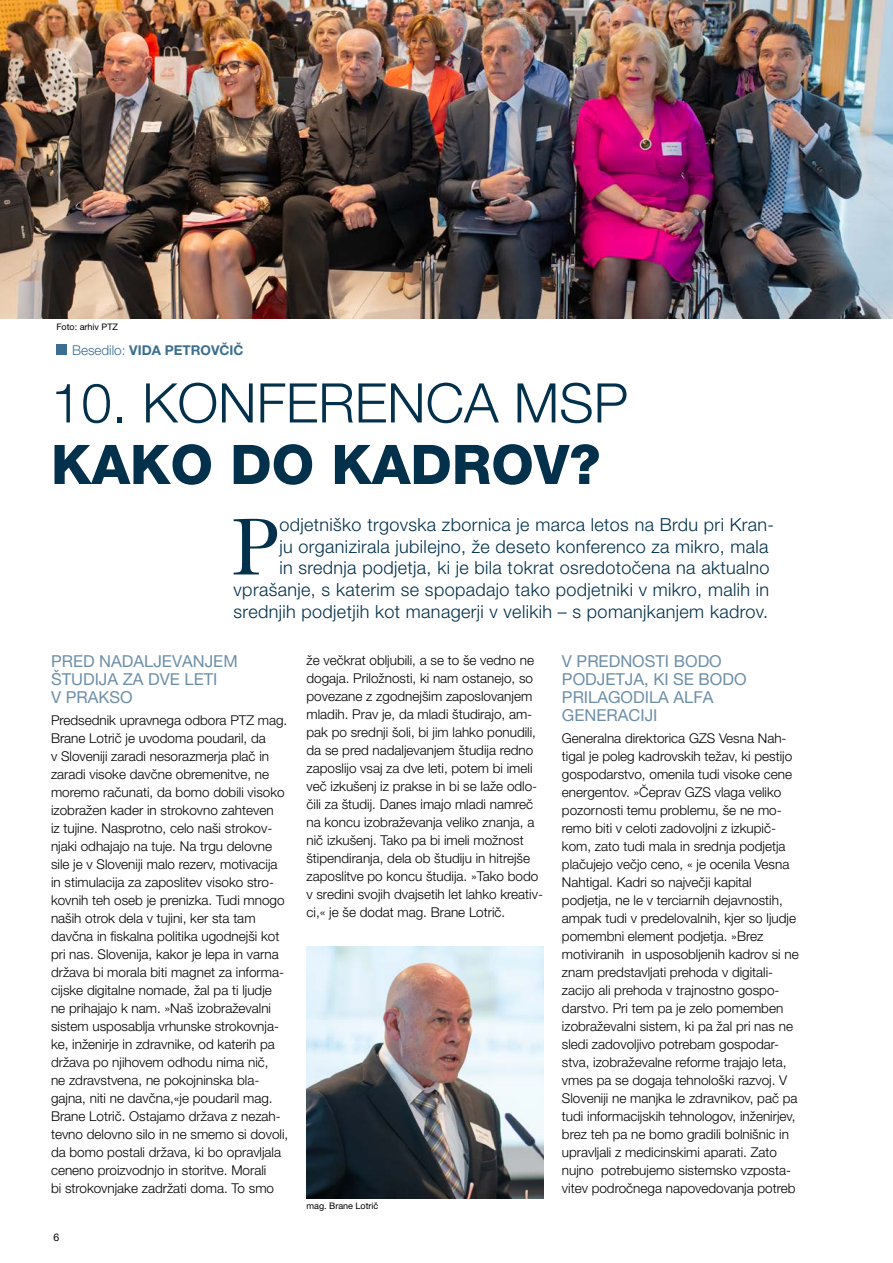
<style>
.page{position:relative;width:893px;height:1263px;background:#fff}
.page>*{position:absolute;margin:0;border:0;box-sizing:border-box;transform-origin:0 0}
.t1{font:83.25px "Baskerville";color:#03304b}
.t2{font:300 54.6px "Helvetica Neue LT Pro";color:#03304b}
.t3{font:800 54.6px "Helvetica Neue LT Pro";color:#03304b}
.t4{font:300 18px "Helvetica Neue LT Pro";letter-spacing:.02em;color:#03304b}
.t5{font:16.5px/18px "Helvetica Neue LT Pro";color:#6e8fa8}
.t6{font:300 13.5px/18px "Helvetica Neue LT Pro";color:#000}
.t7{font:700 13.5px "Helvetica Neue LT Pro";color:#3b6e8f}
.t8{font:10.5px "Helvetica Neue LT Pro";color:#000}
.t9{font:9px "Helvetica Neue LT Pro";color:#000}
.s1{font-weight:300}
</style>
<div class="page">
<img style="left:0;top:0;width:893px;height:319px">
<div style="left:56px;top:345px;width:11px;height:10px;background:#3b6e8f"></div>
<img style="left:306px;top:947px;width:238px;height:252px">
<hr style="left:892px;top:837px;width:1px;height:220px;background:#03304b">
<p class="t9" style="left:56px;top:321px;width:63px">Foto: arhiv PTZ</p>
<p class="t7" style="left:72px;top:342px;width:173px"><span class="s1">Besedilo:</span> VIDA PETROVČIČ</p>
<h2 class="t2" style="left:51px;top:370px;width:579px">10. KONFERENCA MSP</h2>
<h2 class="t3" style="left:51px;top:432px;width:551px">KAKO DO KADROV?</h2>
<h1 class="t1" style="left:231px;top:494px;width:48px">P</h1>
<h3 class="t4" style="left:279px;top:514px;width:496px">odjetniško trgovska zbornica je marca letos na Brdu pri Kran-</h3>
<h3 class="t4" style="left:279px;top:535px;width:491px">ju organizirala jubilejno, že deseto konferenco za mikro, mala</h3>
<h3 class="t4" style="left:279px;top:557px;width:492px">in srednja podjetja, ki je bila tokrat osredotočena na aktualno</h3>
<h3 class="t4" style="left:234px;top:579px;width:537px">vprašanje, s katerim se spopadajo tako podjetniki v mikro, malih in</h3>
<h3 class="t4" style="left:234px;top:600px;width:536px">srednjih podjetjih kot managerji v velikih – s pomanjkanjem kadrov.</h3>
<p class="t5" style="left:51px;top:652px;width:188px">PRED NADALJEVANJEM<br>ŠTUDIJA ZA DVE LETI<br>V PRAKSO</p>
<p class="t6" style="left:51px;top:711px;width:239px">Predsednik upravnega odbora PTZ mag.<br>Brane Lotrič je uvodoma poudaril, da<br>v Sloveniji zaradi nesorazmerja plač in zaradi visoke davčne obremenitve, ne moremo računati, da bomo dobili visoko izobražen kader in strokovno zahteven<br>iz tujine. Nasprotno, celo naši strokov&shy;njaki odhajajo na tuje. Na trgu delovne sile je v Sloveniji malo rezerv, motivacija in stimulacija za zaposlitev visoko stro&shy;kovnih teh oseb je prenizka. Tudi mnogo naših otrok dela v tujini, ker sta tam davčna in fiskalna politika ugodnejši kot pri nas. Slovenija, kakor je lepa in varna država bi morala biti magnet za informa&shy;cijske digitalne nomade, žal pa ti ljudje ne prihajajo k nam. »Naš izobraževalni sistem usposablja vrhunske strokovnja&shy;ke, inženirje in zdravnike, od katerih pa država po njihovem odhodu nima nič,<br>ne zdravstvena, ne pokojninska bla&shy;gajna, niti ne davčna,«je poudaril mag.<br>Brane Lotrič. Ostajamo država z nezah&shy;tevno delovno silo in ne smemo si dovoli, da bomo postali država, ki bo opravljala ceneno proizvodnjo in storitve. Morali<br>bi strokovnjake zadržati doma. To smo</p>
<p class="t8" style="left:53px;top:1231px;width:7px">6</p>
<p class="t6" style="left:306px;top:650px;width:238px">že večkrat obljubili, a se to še vedno ne dogaja. Priložnosti, ki nam ostanejo, so povezane z zgodnejšim zaposlovanjem mladih. Prav je, da mladi študirajo, am&shy;pak po srednji šoli, bi jim lahko ponudili, da se pred nadaljevanjem študija redno zaposlijo vsaj za dve leti, potem bi imeli več izkušenj iz prakse in bi se laže odlo&shy;čili za študij. Danes imajo mladi namreč na koncu izobraževanja veliko znanja, a nič izkušenj. Tako pa bi imeli možnost štipendiranja, dela ob študiju in hitrejše zaposlitve po koncu študija. »Tako bodo v sredini svojih dvajsetih let lahko kreativ&shy;ci,« je še dodat mag. Brane Lotrič.</p>
<p class="t5" style="left:562px;top:652px;width:186px">V PREDNOSTI BODO<br>PODJETJA, KI SE BODO<br>PRILAGODILA ALFA<br>GENERACIJI</p>
<p class="t6" style="left:562px;top:729px;width:238px">Generalna direktorica GZS Vesna Nah&shy;tigal je poleg kadrovskih težav, ki pestijo gospodarstvo, omenila tudi visoke cene energentov. »Čeprav GZS vlaga veliko pozornosti temu problemu, še ne mo&shy;remo biti v celoti zadovoljni z izkupič&shy;kom, zato tudi mala in srednja podjetja plačujejo večjo ceno, « je ocenila Vesna Nahtigal. Kadri so največji kapital podjetja, ne le v terciarnih dejavnostih, ampak tudi v predelovalnih, kjer so ljudje pomembni element podjetja. »Brez motiviranih in usposobljenih kadrov si ne znam predstavljati prehoda v digitali&shy;zacijo ali prehoda v trajnostno gospo&shy;darstvo. Pri tem pa je zelo pomemben izobraževalni sistem, ki pa žal pri nas ne sledi zadovoljivo potrebam gospodar&shy;stva, izobraževalne reforme trajajo leta, vmes pa se dogaja tehnološki razvoj. V Sloveniji ne manjka le zdravnikov, pač pa tudi informacijskih tehnologov, inženirjev, brez teh pa ne bomo gradili bolnišnic in upravljali z medicinskimi aparati. Zato nujno potrebujemo sistemsko vzposta&shy;vitev področnega napovedovanja potreb</p>
<p class="t9" style="left:306px;top:1200px;width:73px">mag. Brane Lotrič</p>
</div>
